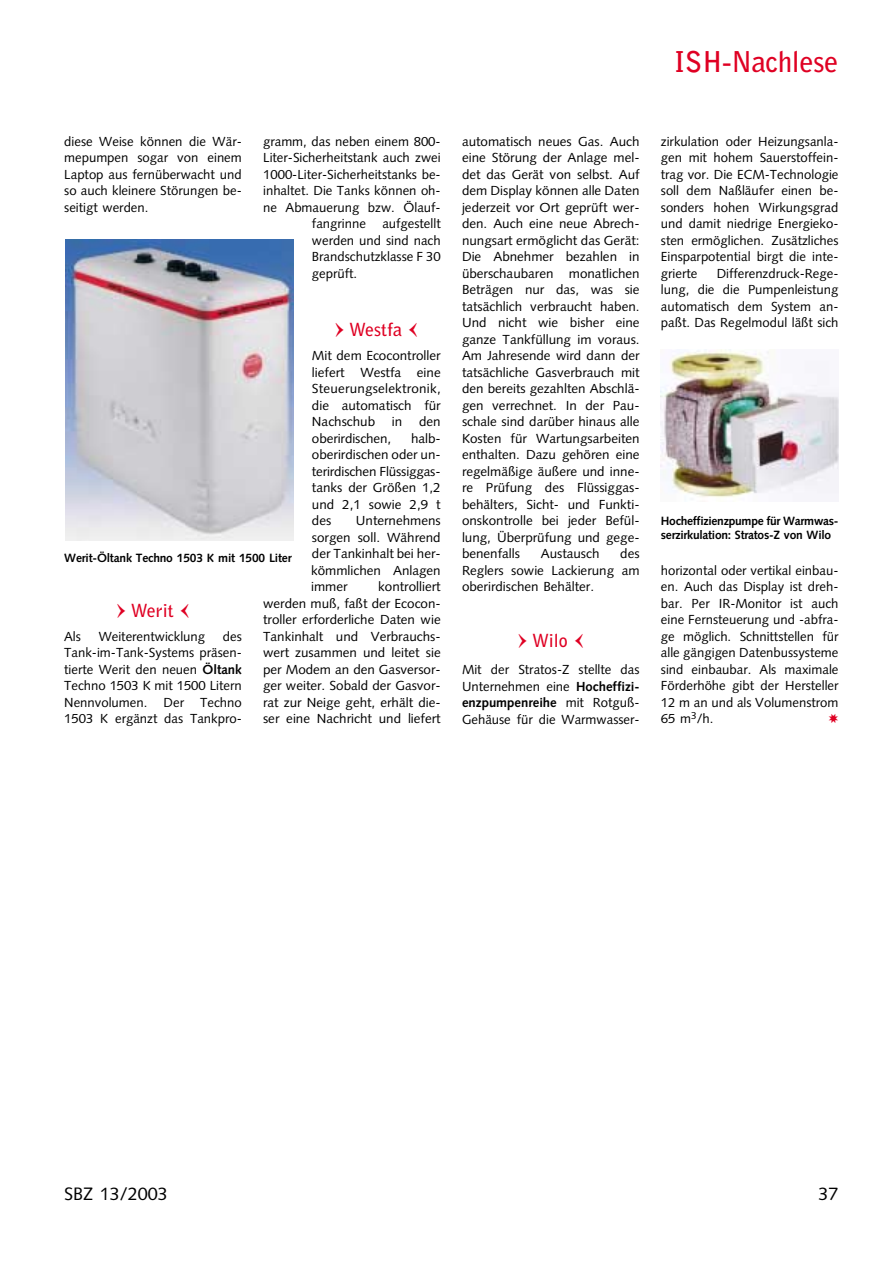
<style>
.page{position:relative;width:893px;height:1263px;background:#fff}
.page>*{position:absolute;margin:0;border:0;box-sizing:border-box;transform-origin:0 0}
.t1{font:700 28.5px "Bell Gothic";letter-spacing:-.01em;color:#df0023}
.t2{font:700 18px "Bell Gothic";color:#df0023}
.t3{font:18px "Syntax";color:#000}
.t4{font:13.2px/16.5px "Syntax";color:#000;text-align:justify}
.t5{font:700 12px/13.5px "Syntax";letter-spacing:-.02em;color:#000}
.s1{font-weight:700}
</style>
<div class="page">
<img style="left:65px;top:240px;width:229px;height:300px">
<img style="left:661px;top:349px;width:177px;height:149px">
<h1 class="t1" style="left:674px;top:51px;width:166px">ISH-Nachlese</h1>
<p class="t4" style="left:64px;top:134px;width:179px">diese Weise können die Wär&shy;mepumpen sogar von einem Laptop aus fernüberwacht und so auch kleinere Störungen be&shy;seitigt werden.</p>
<p class="t4" style="left:263px;top:134px;width:179px">gramm, das neben einem 800-</p>
<p class="t4" style="left:263px;top:151px;width:179px">Liter-Sicherheitstank auch zwei</p>
<p class="t4" style="left:263px;top:167px;width:179px">1000-Liter-Sicherheitstanks be-</p>
<p class="t4" style="left:263px;top:184px;width:179px">inhaltet. Die Tanks können oh-</p>
<p class="t4" style="left:263px;top:200px;width:179px">ne Abmauerung bzw. Ölauf-</p>
<p class="t4" style="left:312px;top:217px;width:55px">fangrinne</p>
<p class="t4" style="left:312px;top:217px;width:130px;text-indent:70px">aufgestellt werden und sind nach Brandschutzklasse F 30 geprüft.</p>
<h2 class="t2" style="left:349px;top:323px;width:54px">Westfa</h2>
<p class="t4" style="left:312px;top:349px;width:130px">Mit dem Ecocontroller liefert Westfa eine Steuerungselektronik, die automatisch für Nachschub</p>
<p class="t4" style="left:392px;top:415px;width:12px">in</p>
<p class="t4" style="left:419px;top:415px;width:23px">den</p>
<p class="t4" style="left:312px;top:431px;width:130px;text-indent:99px">halb&shy;oberirdischen oder un&shy;terirdischen Flüssiggas&shy;tanks der Größen 1,2 und 2,1 sowie 2,9 t des</p>
<p class="t4" style="left:312px;top:431px;width:81px">oberirdischen,</p>
<p class="t4" style="left:311px;top:514px;width:131px;text-indent:45px">Unternehmens sorgen soll. Während der Tankinhalt bei her&shy;kömmlichen Anlagen immer</p>
<p class="t5" style="left:64px;top:552px;width:229px">Werit-Öltank Techno 1503 K mit 1500 Liter</p>
<p class="t4" style="left:263px;top:580px;width:179px;text-indent:115px">kontrolliert werden muß, faßt der Ecocon&shy;troller erforderliche Daten wie Tankinhalt und Verbrauchs&shy;wert zusammen und leitet sie per Modem an den Gasversor&shy;ger weiter. Sobald der Gasvor&shy;rat zur Neige geht, erhält die&shy;ser eine Nachricht und liefert</p>
<h2 class="t2" style="left:131px;top:603px;width:44px">Werit</h2>
<p class="t4" style="left:64px;top:629px;width:18px">Als</p>
<p class="t4" style="left:99px;top:629px;width:108px">Weiterentwicklung</p>
<p class="t4" style="left:64px;top:629px;width:179px;text-indent:159px">des Tank-im-Tank-Systems präsen&shy;tierte Werit den neuen <span class="s1">Öltank </span>Techno 1503 K mit 1500 Litern Nennvolumen. Der Techno 1503 K ergänzt das Tankpro-</p>
<p class="t4" style="left:462px;top:134px;width:179px">automatisch neues Gas. Auch eine Störung der Anlage mel&shy;det das Gerät von selbst. Auf dem Display können alle Daten jederzeit vor Ort geprüft wer&shy;den. Auch eine neue Abrech&shy;nungsart ermöglicht das Gerät:<br>Die Abnehmer bezahlen in überschaubaren monatlichen Beträgen nur das, was sie tatsächlich verbraucht haben.<br>Und nicht wie bisher eine ganze Tankfüllung im voraus.<br>Am Jahresende wird dann der tatsächliche Gasverbrauch mit den bereits gezahlten Abschlä&shy;gen verrechnet. In der Pau&shy;schale sind darüber hinaus alle Kosten für Wartungsarbeiten enthalten. Dazu gehören eine regelmäßige äußere und inne&shy;re Prüfung des Flüssiggas&shy;behälters, Sicht- und Funkti&shy;onskontrolle bei jeder Befül&shy;lung, Überprüfung und gege&shy;benenfalls</p>
<p class="t4" style="left:462px;top:547px;width:179px;text-indent:158px">des Reglers sowie Lackierung am oberirdischen Behälter.</p>
<p class="t4" style="left:540px;top:547px;width:60px">Austausch</p>
<h2 class="t2" style="left:532px;top:633px;width:37px">Wilo</h2>
<p class="t4" style="left:462px;top:662px;width:179px">Mit der Stratos-Z stellte das Unternehmen eine <span class="s1">Hocheffizi&shy;enzpumpenreihe</span> mit Rotguß-Gehäuse für die Warmwasser-</p>
<p class="t4" style="left:661px;top:134px;width:179px">zirkulation oder Heizungsanla&shy;gen mit hohem Sauerstoffein&shy;trag vor. Die ECM-Technologie soll dem Naßläufer einen be&shy;sonders hohen Wirkungsgrad und damit niedrige Energieko&shy;sten ermöglichen. Zusätzliches Einsparpotential birgt die inte&shy;grierte</p>
<p class="t4" style="left:661px;top:266px;width:179px;text-indent:56px">Differenzdruck-Rege&shy;lung, die die Pumpenleistung automatisch dem System an&shy;paßt. Das Regelmodul läßt sich</p>
<p class="t5" style="left:661px;top:515px;width:179px">Hocheffizienzpumpe für Warmwas&shy;serzirkulation: Stratos-Z von Wilo</p>
<p class="t4" style="left:661px;top:563px;width:179px">horizontal oder vertikal einbau&shy;en. Auch das Display ist dreh&shy;bar. Per IR-Monitor ist auch eine Fernsteuerung und -abfra&shy;ge möglich. Schnittstellen für alle gängigen Datenbussysteme sind einbaubar. Als maximale Förderhöhe gibt der Hersteller 12 m an und als Volumenstrom 65 m<sup>3</sup>/h.</p>
<h2 class="t3" style="left:64px;top:1186px;width:105px">SBZ 13/2003</h2>
<h2 class="t3" style="left:818px;top:1187px;width:22px">37</h2>
</div>
